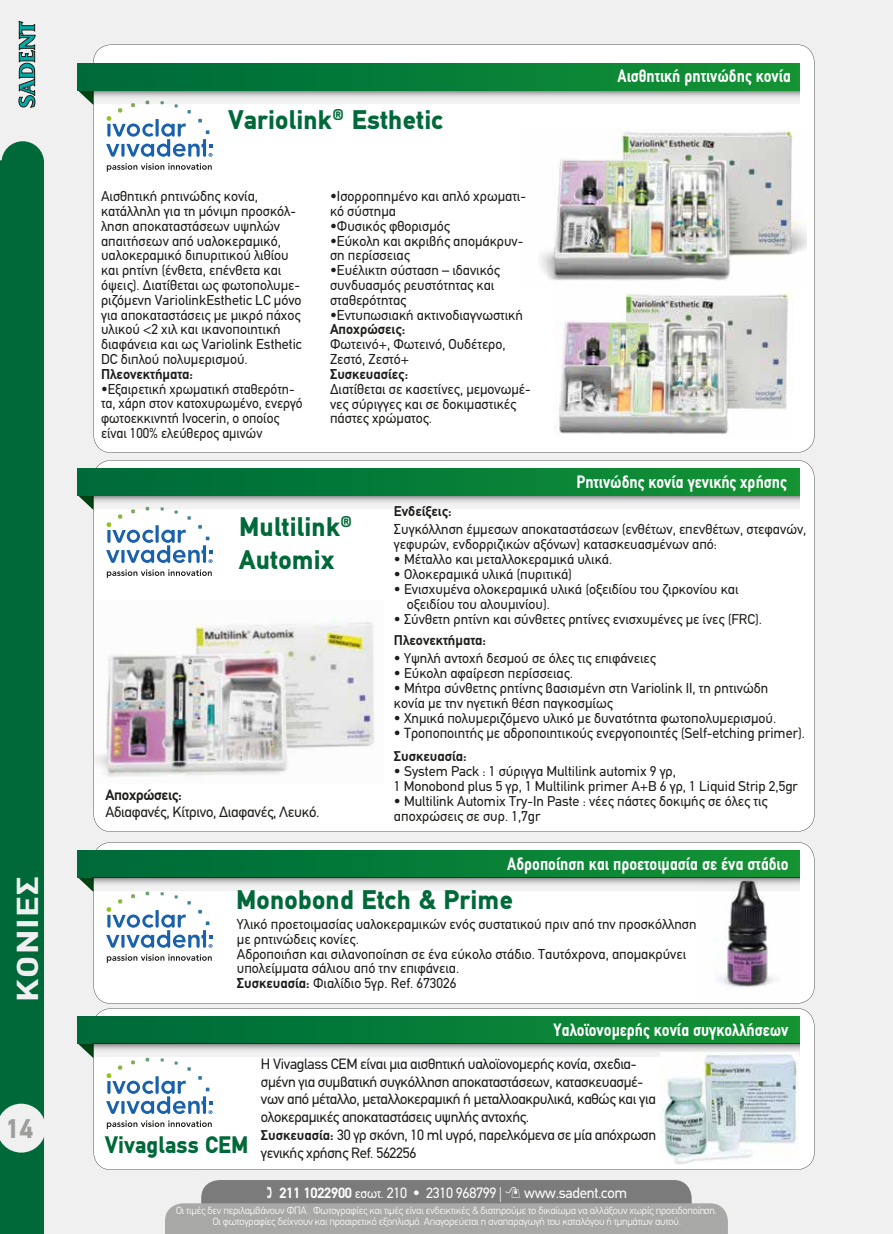
<style>
.page{position:relative;width:893px;height:1234px;background:#fff}
.page>*{position:absolute;margin:0;border:0;box-sizing:border-box;transform-origin:0 0}
.t1{font:700 30.45px "PF Din Text Condensed";letter-spacing:.03em;color:#f0f0f0;scale:1.43 1}
.t2{font:900 27px/32.4px "PF Din Text";letter-spacing:.01em;color:#006939}
.t3{font:900 27px "PF Din Text";color:#9d9d9c}
.t4{font:900 24px "PF Din Text";letter-spacing:.01em;color:#006939;scale:.96 1}
.t5{font:700 18px "PF Din Text Condensed";color:#fff}
.t6{font:15px/17.9px "PF Din Text";letter-spacing:-.02em;color:#1d1d1b}
.t7{font:15px "PF Din Text";letter-spacing:-.02em;color:#fff}
.t8{font:700 15px "PF Din Text";letter-spacing:-.02em;color:#1d1d1b}
.t9{font:14.7px "PF Din Text";color:#1d1d1b}
.t10{font:14.4px/14.9px "PF Din Text";color:#1d1d1b}
.t11{font:14.4px/14.9px "PF Din Text";color:#1d1d1b;scale:.96 1}
.t12{font:700 14.4px "PF Din Text";color:#1d1d1b}
.t13{font:14.25px/15px "PF Din Text";color:#1d1d1b}
.t14{font:700 14.25px "PF Din Text";color:#1d1d1b}
.t15{font:300 10.5px/11.6px "PF Din Text";letter-spacing:-.02em;color:#fff;text-align:center}
.s1{font-size:14.25px}
.s2{font-size:14.4px}
.s3{font-weight:700}
.s4{font-weight:700;font-size:14.25px}
.s5{font-size:13.5px}
.s6{font-weight:300}
</style>
<div class="page">
<div style="left:0;top:0;width:893px;height:1233px;background:#f0f0f0"></div>
<div style="left:93px;top:460px;width:721px;height:371px;background:#fff"></div>
<div style="left:93px;top:44px;width:721px;height:409px;background:#fff"></div>
<img style="left:554px;top:290px;width:240px;height:150px">
<svg style="left:212px;top:495px;width:588px;height:13px"></svg>
<svg style="left:19px;top:22px;width:16px;height:85px"></svg>
<div style="left:0;top:160px;width:44px;height:1073px;background:#006939"></div>
<div style="left:1px;top:141px;width:43px;height:43px;background:#006939;border-radius:50%"></div>
<svg style="left:78px;top:90px;width:134px;height:67px"></svg>
<svg style="left:107px;top:163px;width:105px;height:9px"></svg>
<svg style="left:78px;top:495px;width:134px;height:68px"></svg>
<svg style="left:107px;top:569px;width:105px;height:9px"></svg>
<div style="left:93px;top:842px;width:721px;height:161px;background:#fff"></div>
<svg style="left:78px;top:876px;width:134px;height:71px"></svg>
<svg style="left:107px;top:953px;width:105px;height:9px"></svg>
<svg style="left:93px;top:90px;width:707px;height:14px"></svg>
<img style="left:698px;top:890px;width:100px;height:112px">
<div style="left:78px;top:64px;width:722px;height:26px;background:linear-gradient(to right,#00683a,#139334)"></div>
<img style="left:519px;top:129px;width:287px;height:161px">
<div style="left:78px;top:468px;width:722px;height:27px;background:linear-gradient(to right,#00683a,#139334)"></div>
<img style="left:94px;top:600px;width:289px;height:183px">
<div style="left:78px;top:850px;width:722px;height:26px;background:linear-gradient(to right,#00683a,#139334)"></div>
<svg style="left:93px;top:876px;width:707px;height:14px"></svg>
<div style="left:93px;top:1008px;width:721px;height:161px;background:#fff"></div>
<svg style="left:78px;top:1042px;width:134px;height:71px"></svg>
<svg style="left:107px;top:1120px;width:105px;height:8px"></svg>
<div style="left:78px;top:1016px;width:722px;height:26px;background:linear-gradient(to right,#00683a,#139334)"></div>
<svg style="left:93px;top:1042px;width:707px;height:14px"></svg>
<img style="left:660px;top:1052px;width:138px;height:111px">
<svg style="left:0;top:1103px;width:44px;height:49px"></svg>
<svg style="left:165px;top:1180px;width:563px;height:53px;background:#9c9b9b"></svg>
<h1 class="t1" style="left:10px;top:1001px;width:89px;rotate:-90deg">ΚΟΝΙΕΣ</h1>
<h2 class="t3" style="left:7px;top:1112px;width:28px">14</h2>
<h2 class="t2" style="left:228px;top:103px;width:216px">Variolink<sup>®</sup> Εsthetic</h2>
<p class="t10" style="left:101px;top:189px;width:202px">Αισθητική ρητινώδης κονία, κατάλληλη για τη µόνιµη προσκόλ&shy;ληση αποκαταστάσεων υψηλών απαιτήσεων από υαλοκεραµικό, υαλοκεραµικό διπυριτικού λιθίου και ρητίνη (ένθετα, επένθετα και όψεις). ∆ιατίθεται ως φωτοπολυµε&shy;ριζόµενη VariolinkEsthetic LC µόνο για αποκαταστάσεις µε µικρό πάχος υλικού &lt;2 χιλ και ικανοποιητική διαφάνεια και ως Variolink Esthetic<br>DC διπλού πολυµερισµού.</p>
<p class="t12" style="left:101px;top:365px;width:94px">Πλεονεκτήµατα:</p>
<p class="t11" style="left:101px;top:381px;width:212px">•Εξαιρετική χρωµατική σταθερότη&shy;τα, χάρη στον κατοχυρωµένο, ενεργό φωτοεκκινητή Ivocerin, ο οποίος είναι 100% ελεύθερος αµινών</p>
<p class="t10" style="left:330px;top:189px;width:197px">•Ισορροπηµένο και απλό χρωµατι&shy;κό σύστηµα</p>
<p class="t10" style="left:330px;top:218px;width:121px">•Φυσικός φθορισµός</p>
<p class="t10" style="left:330px;top:233px;width:195px">•Εύκολη και ακριβής αποµάκρυν&shy;ση περίσσειας</p>
<p class="t10" style="left:330px;top:263px;width:171px">•Ευέλικτη σύσταση – ιδανικός συνδυασµός ρευστότητας και σταθερότητας</p>
<p class="t10" style="left:330px;top:307px;width:194px">•Εντυπωσιακή ακτινοδιαγνωστική</p>
<p class="t12" style="left:330px;top:321px;width:77px">Αποχρώσεις:</p>
<p class="t10" style="left:330px;top:337px;width:177px">Φωτεινό+, Φωτεινό, Ουδέτερο,<br>Ζεστό, Ζεστό+</p>
<p class="t12" style="left:330px;top:365px;width:80px">Συσκευασίες:</p>
<p class="t10" style="left:330px;top:381px;width:202px">∆ιατίθεται σε κασετίνες, µεµονωµέ&shy;νες σύριγγες και σε δοκιµαστικές πάστες χρώµατος.</p>
<p class="t5" style="left:617px;top:65px;width:175px">Αισθητική ρητινώδης κονία</p>
<p class="t5" style="left:576px;top:470px;width:212px">Ρητινώδης κονία γενικής χρήσης</p>
<h2 class="t2" style="left:239px;top:510px;width:115px">Multilink<sup>®<br></sup>Automix</h2>
<p class="t8" style="left:105px;top:785px;width:78px">Αποχρώσεις:</p>
<p class="t6" style="left:105px;top:803px;width:216px">Αδιαφανές, Κίτρινο, ∆ιαφανές, Λευκό.</p>
<p class="t14" style="left:394px;top:502px;width:59px">Ενδείξεις:</p>
<p class="t10" style="left:394px;top:521px;width:414px">Συγκόλληση έµµεσων αποκαταστάσεων (ενθέτων, επενθέτων, στεφανών,</p>
<p class="t13" style="left:394px;top:536px;width:325px">γεφυρών, ενδορριζικών αξόνων) κατασκευασµένων από:</p>
<p class="t13" style="left:394px;top:551px;width:220px">• Μέταλλο και µεταλλοκεραµικά υλικά.</p>
<p class="t13" style="left:394px;top:566px;width:180px">• Oλοκεραµικά υλικά (πυριτικά)</p>
<p class="t13" style="left:407px;top:581px;width:333px;text-indent:-13px">• Ενισχυµένα ολοκεραµικά υλικά (οξειδίου του ζιρκονίου και οξειδίου του αλουµινίου).</p>
<p class="t13" style="left:394px;top:611px;width:370px">• Σύνθετη ρητίνη και σύνθετες ρητίνες ενισχυµένες µε ίνες (FRC).</p>
<p class="t14" style="left:394px;top:631px;width:94px">Πλεονεκτήµατα:</p>
<p class="t13" style="left:394px;top:650px;width:263px">• Υψηλή αντοχή δεσµού σε όλες τις επιφάνειες</p>
<p class="t13" style="left:394px;top:665px;width:181px">• Εύκολη αφαίρεση περίσσειας.</p>
<p class="t10" style="left:394px;top:680px;width:376px"><span class="s1">•</span> Μήτρα σύνθετης ρητίνης βασισµένη στη Variolink II, τη ρητινώδη</p>
<p class="t13" style="left:394px;top:695px;width:220px"><span class="s2">κονία</span> µε την ηγετική θέση παγκοσµίως</p>
<p class="t13" style="left:394px;top:710px;width:384px">• Χηµικά πολυµεριζόµενο υλικό µε δυνατότητα φωτοπολυµερισµού.</p>
<p class="t9" style="left:394px;top:723px;width:412px">• Τροποποιητής µε αδροποιητικούς ενεργοποιητές (Self-etching primer).</p>
<p class="t14" style="left:394px;top:747px;width:74px">Συσκευασία:</p>
<p class="t13" style="left:394px;top:763px;width:405px">• System Pack : 1 σύριγγα Multilink automix 9 γρ,<br>1 Monobond plus 5 γρ, 1 Multilink primer Α+Β 6 γρ, 1 Liquid Strip 2,5gr</p>
<p class="t13" style="left:394px;top:793px;width:375px">• Multilink Automix Try-In Paste : νέες πάστες δοκιµής σε όλες τις αποχρώσεις σε συρ. 1,7gr</p>
<p class="t5" style="left:507px;top:852px;width:283px">Αδροποίηση και προετοιµασία σε ένα στάδιο</p>
<h2 class="t2" style="left:236px;top:882px;width:278px">Monobond Etch &amp; Prime</h2>
<p class="t10" style="left:237px;top:916px;width:461px">Yλικό προετοιµασίας υαλοκεραµικών ενός συστατικού πριν από την προσκόλληση µε ρητινώδεις κονίες.<br>Αδροποιήση και σιλανοποίηση σε ένα εύκολο στάδιο. Ταυτόχρονα, αποµακρύνει υπολείµµατα σάλιου από την επιφάνεια.<br><span class="s3">Συσκευασία:</span> Φιαλίδιο 5γρ. Ref. 673026</p>
<h3 class="t4" style="left:105px;top:1130px;width:151px">Vivaglass CEM</h3>
<p class="t5" style="left:553px;top:1018px;width:236px">Υαλοϊονοµερής κονία συγκολλήσεων</p>
<p class="t6" style="left:261px;top:1054px;width:397px">Η Vivaglass CEM είναι µια αισθητική υαλοϊονοµερής κονία, σχεδια&shy;σµένη για συµβατική συγκόλληση αποκαταστάσεων, κατασκευασµέ&shy;νων από µέταλλο, µεταλλοκεραµική ή µεταλλοακρυλικά, καθώς και για ολοκεραµικές αποκαταστάσεις υψηλής αντοχής.<br><span class="s4">Συσκευασία:</span> 30 γρ σκόνη, 10 ml υγρό, παρελκόµενα σε µία απόχρωση γενικής χρήσης Ref. 562256</p>
<p class="t7" style="left:280px;top:1183px;width:224px"><span class="s3">211 1022900</span> <span class="s5">εσωτ.</span> 210 • 2310 968799 <span class="s6">|</span></p>
<p class="t7" style="left:524px;top:1183px;width:105px">www.sadent.com</p>
<p class="t15" style="left:176px;top:1204px;width:542px">Οι τιµές δεν περιλαµβάνουν ΦΠΑ. Φωτογραφίες και τιµές είναι ενδεικτικές &amp; διατηρούµε το δικαίωµα να αλλάξουν χωρίς προειδοποίηση.<br>Oι φωτογραφίες δείχνουν και προαιρετικό εξοπλισµό. Aπαγορεύεται η αναπαραγωγή του καταλόγου ή τµηµάτων αυτού.</p>
</div>
